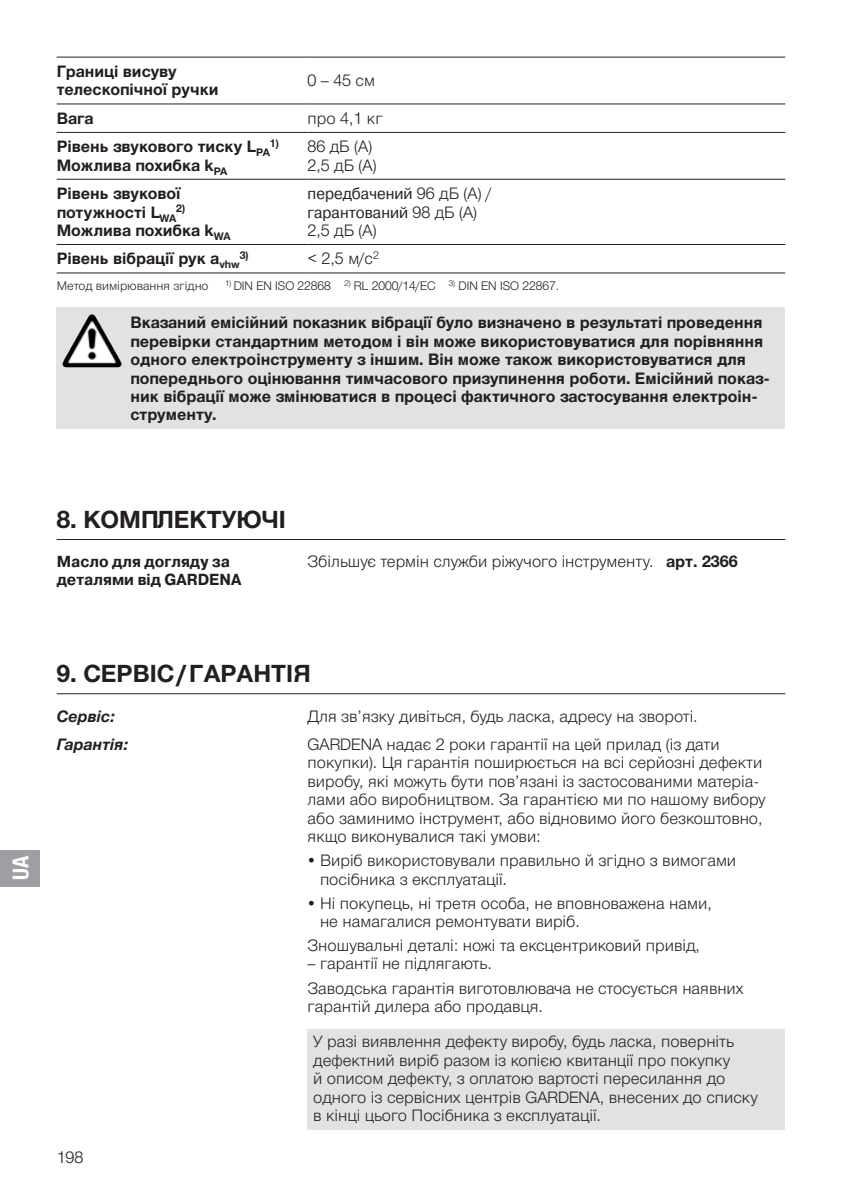
<style>
.page{position:relative;width:842px;height:1191px;background:#fff}
.page>*{position:absolute;margin:0;border:0;box-sizing:border-box;transform-origin:0 0}
.t1{font:700 24px "Gardena Sans";color:#231f20}
.t2{font:700 22px "Gardena Sans Cond";color:#fff}
.t3{font:16px/18.4px "Gardena Sans";color:#231f20}
.t4{font:700 16px/18.4px "Gardena Sans";color:#231f20}
.t5{font:16px/18.4px "GARDENA Pro CYR Regular";color:#231f20;scale:.95 1}
.t6{font:16px/18.4px "GARDENA Pro CYR Bold";color:#231f20;scale:.95 1}
.t7{font:italic 700 16px "Gardena Sans";color:#231f20}
.t8{font:12px "Gardena Sans";color:#231f20}
.t9{font:700 10.6px "Gardena Sans";color:#231f20}
.s1{font-family:"Gardena Sans"}
.s2{font-weight:700}
</style>
<div class="page">
<hr style="left:57px;top:272px;width:251px;height:1px;background:#231f20">
<hr style="left:308px;top:272px;width:477px;height:1px;background:#231f20">
<hr style="left:57px;top:57px;width:251px;height:1px;background:#231f20">
<hr style="left:308px;top:57px;width:477px;height:1px;background:#231f20">
<hr style="left:57px;top:104px;width:251px;height:1px;background:#231f20">
<hr style="left:308px;top:104px;width:477px;height:1px;background:#231f20">
<hr style="left:57px;top:132px;width:251px;height:1px;background:#231f20">
<hr style="left:308px;top:132px;width:477px;height:1px;background:#231f20">
<hr style="left:57px;top:179px;width:251px;height:1px;background:#231f20">
<hr style="left:308px;top:179px;width:477px;height:1px;background:#231f20">
<hr style="left:57px;top:244px;width:251px;height:1px;background:#231f20">
<hr style="left:308px;top:244px;width:477px;height:1px;background:#231f20">
<div style="left:57px;top:307px;width:728px;height:122px;background:#e1e2e4"></div>
<img style="left:64px;top:314px;width:27px;height:45px">
<hr style="left:57px;top:539px;width:728px;height:1px;background:#231f20">
<div style="left:308px;top:1029px;width:477px;height:100px;background:#e1e2e4"></div>
<hr style="left:57px;top:693px;width:728px;height:1px;background:#231f20">
<div style="left:0;top:850px;width:40px;height:36px;background:#9d9fa2"></div>
<p class="t4" style="left:57px;top:61px;width:163px">Границі висуву телескопічної ручки</p>
<p class="t3" style="left:308px;top:71px;width:69px">0 – 45 см</p>
<p class="t4" style="left:57px;top:108px;width:38px">Вага</p>
<p class="t3" style="left:308px;top:108px;width:76px">про 4,1 кг</p>
<p class="t4" style="left:57px;top:137px;width:215px">Рівень звукового тиску L<sub>PA</sub></p>
<p class="t9" style="left:270px;top:135px;width:10px">1)</p>
<p class="t4" style="left:57px;top:155px;width:172px">Можлива похибка k<sub>PA</sub></p>
<p class="t3" style="left:308px;top:137px;width:71px">86 дБ (A)<br>2,5 дБ (A)</p>
<p class="t4" style="left:57px;top:183px;width:125px">Рівень звукової потужності L<sub>WA</sub></p>
<p class="t9" style="left:176px;top:201px;width:10px">2)</p>
<p class="t4" style="left:57px;top:220px;width:175px">Можлива похибка k<sub>WA</sub></p>
<p class="t5" style="left:308px;top:185px;width:195px">передбачений <span class="s1">96 дБ (A) / </span>гарантований <span class="s1">98 дБ (A)</span></p>
<p class="t3" style="left:308px;top:220px;width:71px">2,5 дБ (A)</p>
<p class="t4" style="left:57px;top:249px;width:185px">Рівень вібрації рук a<sub>vhw</sub></p>
<p class="t9" style="left:240px;top:248px;width:10px">3)</p>
<p class="t3" style="left:308px;top:249px;width:73px">&lt; 2,5 м/с<sup>2</sup></p>
<p class="t8" style="left:57px;top:277px;width:153px">Метод вимірювання згідно</p>
<p class="t8" style="left:225px;top:277px;width:335px"><sup>1)</sup> DIN EN ISO 22868 <sup>2)</sup> RL 2000/14/EC <sup>3)</sup> DIN EN ISO 22867.</p>
<p class="t4" style="left:130px;top:312px;width:641px">Вказаний емісійний показник вібрації було визначено в результаті проведення перевірки стандартним методом і він може використовуватися для порівняння одного електроінструменту з іншим. Він може також використовуватися для попереднього оцінювання тимчасового призупинення роботи. Емісійний показ&shy;ник вібрації може змінюватися в процесі фактичного застосування електроін&shy;струменту.</p>
<h1 class="t1" style="left:57px;top:501px;width:231px">8. КОМПЛЕКТУЮЧІ</h1>
<p class="t6" style="left:57px;top:552px;width:196px">Масло для догляду за деталями від GARDENA</p>
<p class="t3" style="left:308px;top:552px;width:431px">Збільшує термін служби ріжучого інструменту. <span class="s2">арт. 2366</span></p>
<h2 class="t2" style="left:5px;top:880px;width:26px;rotate:-90deg">UA</h2>
<h1 class="t1" style="left:57px;top:655px;width:256px">9. СЕРВІС/ГАРАНТІЯ</h1>
<p class="t7" style="left:57px;top:704px;width:60px">Сервіс:</p>
<p class="t3" style="left:308px;top:706px;width:392px">Для зв’язку дивіться, будь ласка, адресу на звороті.</p>
<p class="t7" style="left:57px;top:732px;width:73px">Гарантія:</p>
<p class="t3" style="left:308px;top:734px;width:460px">GARDENA надає 2 роки гарантії на цей прилад (із дати покупки). Ця гарантія поширюється на всі серйозні дефекти виробу, які можуть бути пов’язані із застосованими матеріа&shy;лами або виробництвом. За гарантією ми по нашому вибору або заминимо інструмент, або відновимо його безкоштовно, якщо виконувалися такі умови:</p>
<p class="t3" style="left:320px;top:850px;width:418px;text-indent:-12px">• Виріб використовували правильно й згідно з вимогами посібника з експлуатації.</p>
<p class="t3" style="left:320px;top:893px;width:393px;text-indent:-12px">• Ні покупець, ні третя особа, не вповноважена нами, не намагалися ремонтувати виріб.</p>
<p class="t3" style="left:308px;top:935px;width:394px">Зношувальні деталі: ножі та ексцентриковий привід,</p>
<p class="t3" style="left:308px;top:951px;width:437px;line-height:24px">– гарантії не підлягають.<br>Заводська гарантія виготовлювача не стосується наявних</p>
<p class="t3" style="left:308px;top:996px;width:237px">гарантій дилера або продавця.</p>
<p class="t3" style="left:313px;top:1032px;width:446px">У разі виявлення дефекту виробу, будь ласка, поверніть дефектний виріб разом із копією квитанції про покупку<br>й описом дефекту, з оплатою вартості пересилання до одного із сервісних центрів GARDENA, внесених до списку в кінці цього Посібника з експлуатації.</p>
<p class="t3" style="left:57px;top:1147px;width:28px">198</p>
</div>
